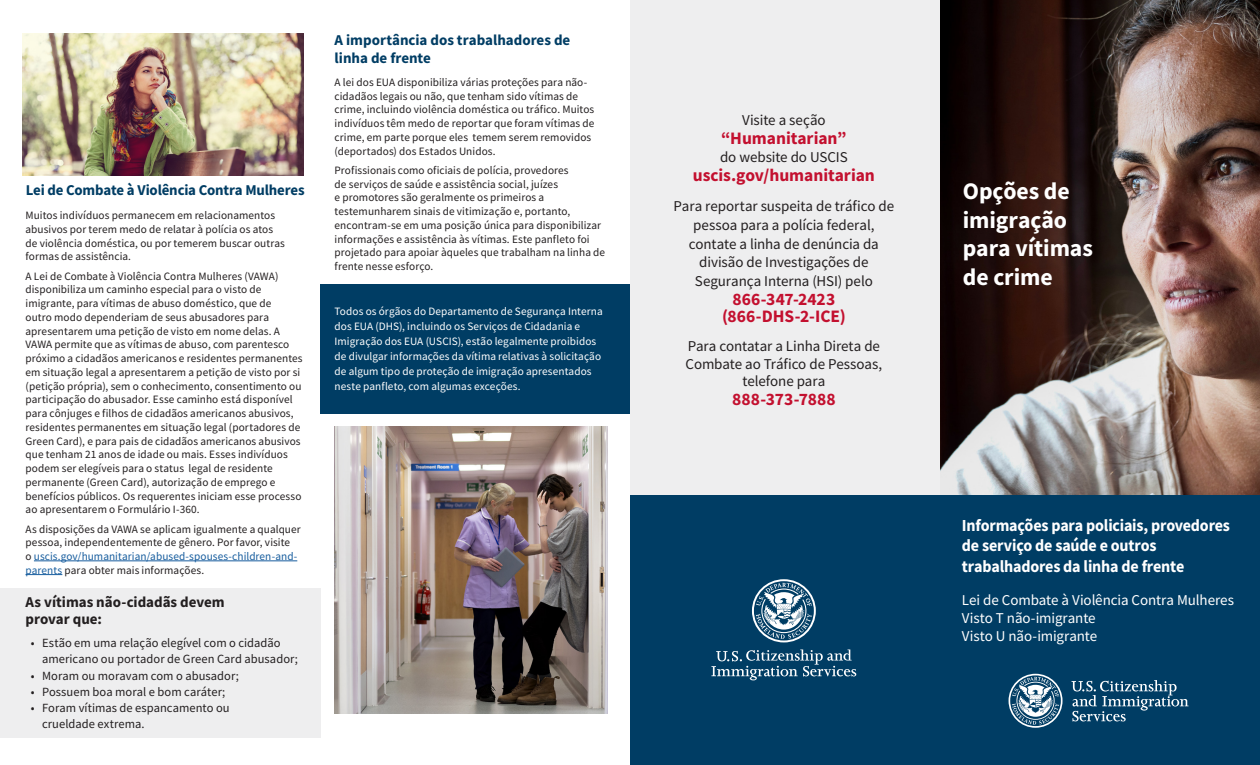
<style>
.page{position:relative;width:1260px;height:765px;background:#fff}
.page>*{position:absolute;margin:0;border:0;box-sizing:border-box;transform-origin:0 0}
.t1{font:700 23.75px/28.8px "Source Sans Pro";letter-spacing:-.005em;color:#fff}
.t2{font:700 17.5px/17.5px "Source Sans Pro";color:#c3102f;text-align:center}
.t3{font:700 16.88px/20.2px "Source Sans Pro";letter-spacing:-.01em;color:#fff;scale:.95 1}
.t4{font:15px/18.8px "Source Sans Pro";letter-spacing:-.005em;color:#231f20;text-align:center}
.t5{font:700 15px/17.5px "Source Sans Pro";letter-spacing:-.005em;color:#003d64}
.t6{font:15px/18px "Source Sans Pro";letter-spacing:-.005em;color:#fff}
.t7{font:700 15px/17.5px "Source Sans Pro";color:#231f20}
.t8{font:12.5px/16.2px "Source Sans Pro";letter-spacing:.005em;color:#231f20}
.t9{font:11.25px/13.8px "Source Sans Pro";letter-spacing:.005em;color:#231f20}
.t10{font:11.25px/15px "Source Sans Pro";letter-spacing:.005em;color:#fff}
.s1{color:#175d9e}
</style>
<div class="page">
<img style="left:940px;top:0;width:320px;height:496px">
<div style="left:630px;top:0;width:310px;height:496px;background:#eeeeef"></div>
<hr style="left:34px;top:561px;width:263px;height:1px;background:#175d9e">
<hr style="left:26px;top:574px;width:36px;height:1px;background:#175d9e">
<div style="left:0;top:589px;width:320px;height:149px;background:#eeeeef"></div>
<div style="left:320px;top:284px;width:310px;height:129px;background:#003d64"></div>
<div style="left:630px;top:496px;width:630px;height:269px;background:#003d64"></div>
<svg style="left:711px;top:649px;width:145px;height:31px"></svg>
<svg style="left:752px;top:579px;width:64px;height:63px"></svg>
<svg style="left:1009px;top:674px;width:54px;height:54px"></svg>
<svg style="left:1072px;top:680px;width:117px;height:41px"></svg>
<img style="left:335px;top:427px;width:273px;height:287px">
<img style="left:22px;top:34px;width:281px;height:141px">
<h3 class="t5" style="left:26px;top:181px;width:280px">Lei de Combate à Violência Contra Mulheres</h3>
<p class="t9" style="left:26px;top:208px;width:261px">Muitos indivíduos permanecem em relacionamentos abusivos por terem medo de relatar à polícia os atos de violência doméstica, ou por temerem buscar outras formas de assistência.</p>
<p class="t9" style="left:26px;top:269px;width:279px">A Lei de Combate à Violência Contra Mulheres (VAWA) disponibiliza um caminho especial para o visto de imigrante, para vítimas de abuso doméstico, que de<br>outro modo dependeriam de seus abusadores para apresentarem uma petição de visto em nome delas. A VAWA permite que as vítimas de abuso, com parentesco próximo a cidadãos americanos e residentes permanentes em situação legal a apresentarem a petição de visto por si (petição própria), sem o conhecimento, consentimento ou participação do abusador. Esse caminho está disponível para cônjuges e filhos de cidadãos americanos abusivos, residentes permanentes em situação legal (portadores de Green Card), e para pais de cidadãos americanos abusivos que tenham 21 anos de idade ou mais. Esses indivíduos podem ser elegíveis para o status legal de residente permanente (Green Card), autorização de emprego e benefícios públicos. Os requerentes iniciam esse processo ao apresentarem o Formulário I-360.</p>
<p class="t9" style="left:26px;top:522px;width:277px">As disposições da VAWA se aplicam igualmente a qualquer pessoa, independentemente de gênero. Por favor, visite<br>o <span class="s1">uscis.gov/humanitarian/abused-spouses-children-and&shy;parents</span> para obter mais informações.</p>
<h3 class="t7" style="left:26px;top:593px;width:201px">As vítimas não-cidadãs devem provar que:</h3>
<p class="t8" style="left:42px;top:635px;width:257px;text-indent:-11px">• Estão em uma relação elegível com o cidadão americano ou portador de Green Card abusador;</p>
<p class="t8" style="left:31px;top:667px;width:209px">• Moram ou moravam com o abusador;</p>
<p class="t8" style="left:31px;top:683px;width:196px">• Possuem boa moral e bom caráter;</p>
<p class="t8" style="left:42px;top:700px;width:189px;text-indent:-11px">• Foram vítimas de espancamento ou crueldade extrema.</p>
<h3 class="t5" style="left:335px;top:31px;width:237px">A importância dos trabalhadores de linha de frente</h3>
<p class="t9" style="left:335px;top:75px;width:261px">A lei dos EUA disponibiliza várias proteções para não&shy;cidadãos legais ou não, que tenham sido vítimas de crime, incluindo violência doméstica ou tráfico. Muitos indivíduos têm medo de reportar que foram vítimas de crime, em parte porque eles temem serem removidos (deportados) dos Estados Unidos.</p>
<p class="t9" style="left:335px;top:163px;width:272px">Profissionais como oficiais de polícia, provedores<br>de serviços de saúde e assistência social, juízes<br>e promotores são geralmente os primeiros a testemunharem sinais de vitimização e, portanto, encontram-se em uma posição única para disponibilizar informações e assistência às vítimas. Este panfleto foi projetado para apoiar àqueles que trabalham na linha de frente nesse esforço.</p>
<p class="t10" style="left:335px;top:303px;width:270px">Todos os órgãos do Departamento de Segurança Interna dos EUA (DHS), incluindo os Serviços de Cidadania e Imigração dos EUA (USCIS), estão legalmente proibidos de divulgar informações da vítima relativas à solicitação de algum tipo de proteção de imigração apresentados neste panfleto, com algumas exceções.</p>
<h3 class="t4" style="left:742px;top:110px;width:85px">Visite a seção</h3>
<h2 class="t2" style="left:721px;top:129px;width:127px">“Humanitarian”</h2>
<h3 class="t4" style="left:720px;top:148px;width:129px">do website do USCIS</h3>
<h2 class="t2" style="left:693px;top:166px;width:184px">uscis.gov/humanitarian</h2>
<h3 class="t4" style="left:674px;top:197px;width:222px">Para reportar suspeita de tráfico de pessoa para a polícia federal, contate a linha de denúncia da divisão de Investigações de<br>Segurança Interna (HSI) pelo</h3>
<h2 class="t2" style="left:722px;top:290px;width:125px">866-347-2423 (866-DHS-2-ICE)</h2>
<h3 class="t4" style="left:686px;top:337px;width:198px;line-height:17.5px">Para contatar a Linha Direta de<br>Combate ao Tráfico de Pessoas, telefone para</h3>
<h2 class="t2" style="left:732px;top:390px;width:105px">888-373-7888</h2>
<h1 class="t1" style="left:963px;top:176px;width:132px">Opções de imigração para vítimas de crime</h1>
<h3 class="t3" style="left:962px;top:515px;width:284px">Informações para policiais, provedores de serviço de saúde e outros trabalhadores da linha de frente</h3>
<h3 class="t6" style="left:962px;top:591px;width:274px">Lei de Combate à Violência Contra Mulheres<br>Visto T não-imigrante<br>Visto U não-imigrante</h3>
</div>
